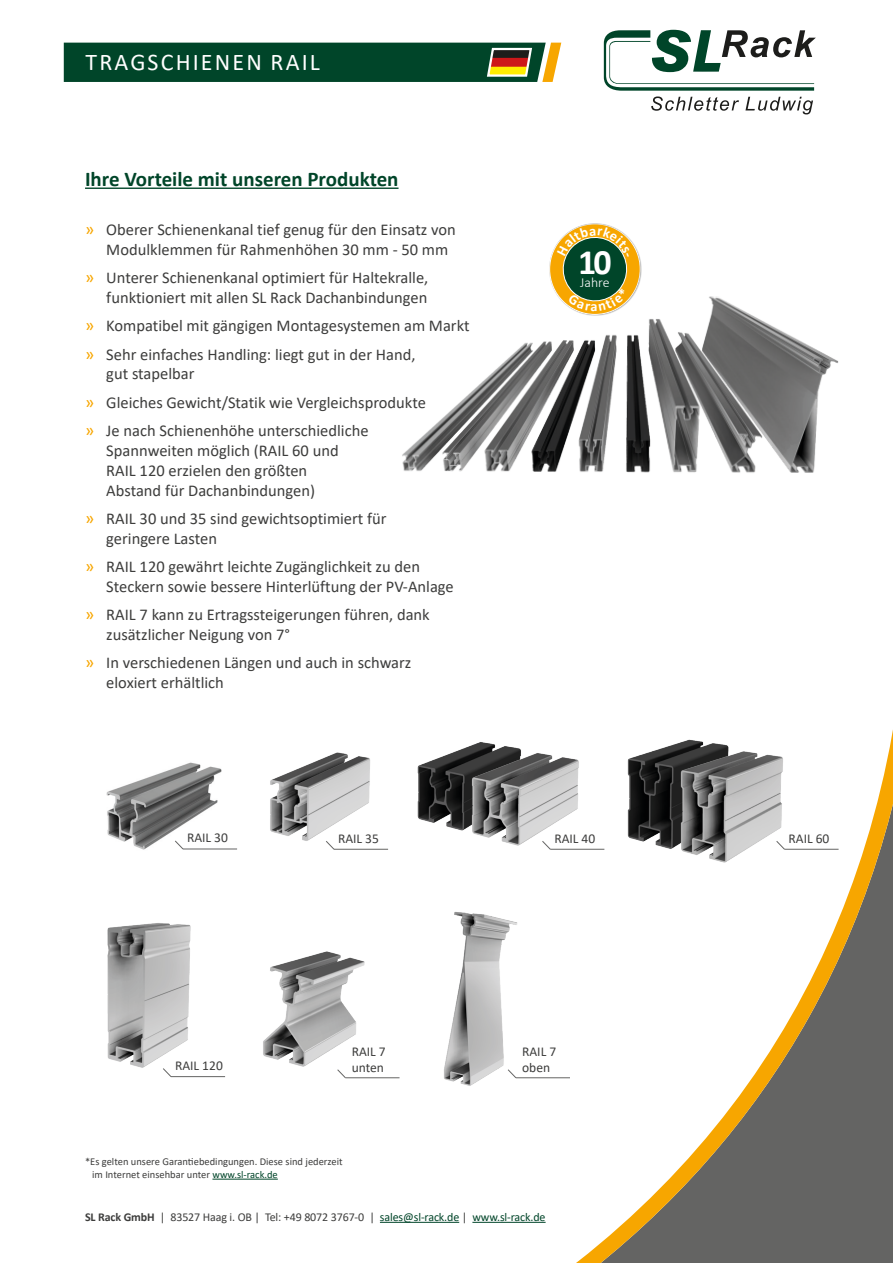
<style>
.page{position:relative;width:893px;height:1263px;background:#fff}
.page>*{position:absolute;margin:0;border:0;box-sizing:border-box;transform-origin:0 0}
.t1{font:700 35.85px "Calibri";color:#fff}
.t2{font:24px "Calibri";letter-spacing:.09em;color:#fff}
.Absatzformat_1{font:700 21px "Calibri";color:#004529}
.t3{font:16.5px/19.8px "Calibri";color:#3d3d3c}
.t4{font:300 13.8px "Calibri";color:#fff}
.t5{font:13.5px/16.2px "Calibri";color:#3d3d3c}
.t6{font:12px "Calibri";letter-spacing:-.01em;color:#3d3d3c}
.t7{font:10.5px "Calibri";color:#3d3d3c}
.s1{font-size:18px;color:#f7a600}
.s2{color:#004529}
.s3{font-weight:700}
</style>
<div class="page">
<svg style="left:604px;top:30px;width:212px;height:84px"></svg>
<hr style="left:380px;top:1222px;width:79px;height:1px;background:#004529">
<hr style="left:472px;top:1222px;width:74px;height:1px;background:#004529">
<svg style="left:64px;top:43px;width:497px;height:39px;background:#154e2e"></svg>
<svg style="left:560px;top:730px;width:333px;height:533px"></svg>
<img style="left:402px;top:296px;width:437px;height:177px">
<hr style="left:85px;top:188px;width:314px;height:1px;background:#004529">
<img style="left:270px;top:752px;width:105px;height:97px">
<hr style="left:334px;top:849px;width:54px;height:1px;background:#646463">
<svg style="left:326px;top:841px;width:8px;height:8px"></svg>
<hr style="left:550px;top:849px;width:54px;height:1px;background:#646463">
<img style="left:417px;top:757px;width:24px;height:66px">
<img style="left:441px;top:736px;width:142px;height:113px">
<hr style="left:784px;top:849px;width:55px;height:1px;background:#646463">
<img style="left:623px;top:736px;width:123px;height:115px">
<img style="left:655px;top:748px;width:133px;height:116px">
<hr style="left:171px;top:1076px;width:54px;height:1px;background:#646463">
<img style="left:107px;top:923px;width:84px;height:149px">
<hr style="left:345px;top:1077px;width:55px;height:1px;background:#646463">
<svg style="left:339px;top:1072px;width:7px;height:6px"></svg>
<img style="left:263px;top:951px;width:102px;height:121px">
<hr style="left:516px;top:1077px;width:54px;height:1px;background:#646463">
<img style="left:444px;top:912px;width:76px;height:174px">
<div style="left:548px;top:222px;width:94px;height:94px;background:#1d1d1b;opacity:.3"></div>
<hr style="left:212px;top:1179px;width:66px;height:1px;background:#004529">
<img style="left:106px;top:762px;width:116px;height:88px">
<hr style="left:183px;top:849px;width:54px;height:1px;background:#646463">
<svg style="left:175px;top:841px;width:8px;height:8px"></svg>
<svg style="left:557px;top:226px;width:73px;height:85px;background:#7d8033"></svg>
<h2 class="t2" style="left:86px;top:45px;width:236px">TRAGSCHIENEN RAIL</h2>
<p class="Absatzformat_1" style="left:85px;top:164px;width:315px">Ihre Vorteile mit unseren Produkten</p>
<p class="t3" style="left:106px;top:219px;width:351px;text-indent:-21px"><span class="s1">»</span> Oberer Schienenkanal tief genug für den Einsatz von<br>Modulklemmen für Rahmenhöhen 30 mm - 50 mm</p>
<p class="t3" style="left:85px;top:267px;width:345px;text-align:right"><span class="s1">»</span> Unterer Schienenkanal optimiert für Haltekralle, funktioniert mit allen SL Rack Dachanbindungen</p>
<p class="t3" style="left:85px;top:316px;width:386px"><span class="s1">»</span> Kompatibel mit gängigen Montagesystemen am Markt</p>
<p class="t3" style="left:106px;top:344px;width:311px;text-indent:-21px"><span class="s1">»</span> Sehr einfaches Handling: liegt gut in der Hand, gut stapelbar</p>
<p class="t3" style="left:85px;top:392px;width:342px"><span class="s1">»</span> Gleiches Gewicht/Statik wie Vergleichsprodukte</p>
<p class="t3" style="left:106px;top:420px;width:264px;text-indent:-21px"><span class="s1">»</span> Je nach Schienenhöhe unterschiedliche Spannweiten möglich (RAIL 60 und RAIL 120 erzielen den größten<br>Abstand für Dachanbindungen)</p>
<p class="t3" style="left:106px;top:508px;width:282px;text-indent:-21px"><span class="s1">»</span> RAIL 30 und 35 sind gewichtsoptimiert für geringere Lasten</p>
<p class="t3" style="left:106px;top:556px;width:349px;text-indent:-21px"><span class="s1">»</span> RAIL 120 gewährt leichte Zugänglichkeit zu den<br>Steckern sowie bessere Hinterlüftung der PV-Anlage</p>
<p class="t3" style="left:106px;top:604px;width:325px;text-indent:-21px"><span class="s1">»</span> RAIL 7 kann zu Ertragssteigerungen führen, dank zusätzlicher Neigung von 7°</p>
<p class="t3" style="left:106px;top:652px;width:307px;text-indent:-21px"><span class="s1">»</span> In verschiedenen Längen und auch in schwarz eloxiert erhältlich</p>
<p class="t1" style="left:578px;top:236px;width:35px">10</p>
<p class="t4" style="left:580px;top:274px;width:31px">Jahre</p>
<p class="t5" style="left:187px;top:829px;width:42px">RAIL 30</p>
<p class="t5" style="left:175px;top:1057px;width:49px">RAIL 120</p>
<p class="t5" style="left:338px;top:830px;width:42px">RAIL 35</p>
<p class="t5" style="left:554px;top:830px;width:42px">RAIL 40</p>
<p class="t5" style="left:788px;top:830px;width:42px">RAIL 60</p>
<p class="t5" style="left:352px;top:1043px;width:36px">RAIL 7 unten</p>
<p class="t5" style="left:522px;top:1043px;width:36px">RAIL 7 oben</p>
<p class="t7" style="left:85px;top:1154px;width:259px">*Es gelten unsere Garantiebedingungen. Diese sind jederzeit</p>
<p class="t7" style="left:92px;top:1167px;width:187px">im Internet einsehbar unter <span class="s2">www.sl-rack.de</span></p>
<p class="t6" style="left:85px;top:1208px;width:462px"><span class="s3">SL Rack GmbH</span> | 83527 Haag i. OB | Tel: +49 8072 3767-0 | <span class="s2">sales@sl-rack.de</span> | <span class="s2">www.sl-rack.de</span></p>
</div>
